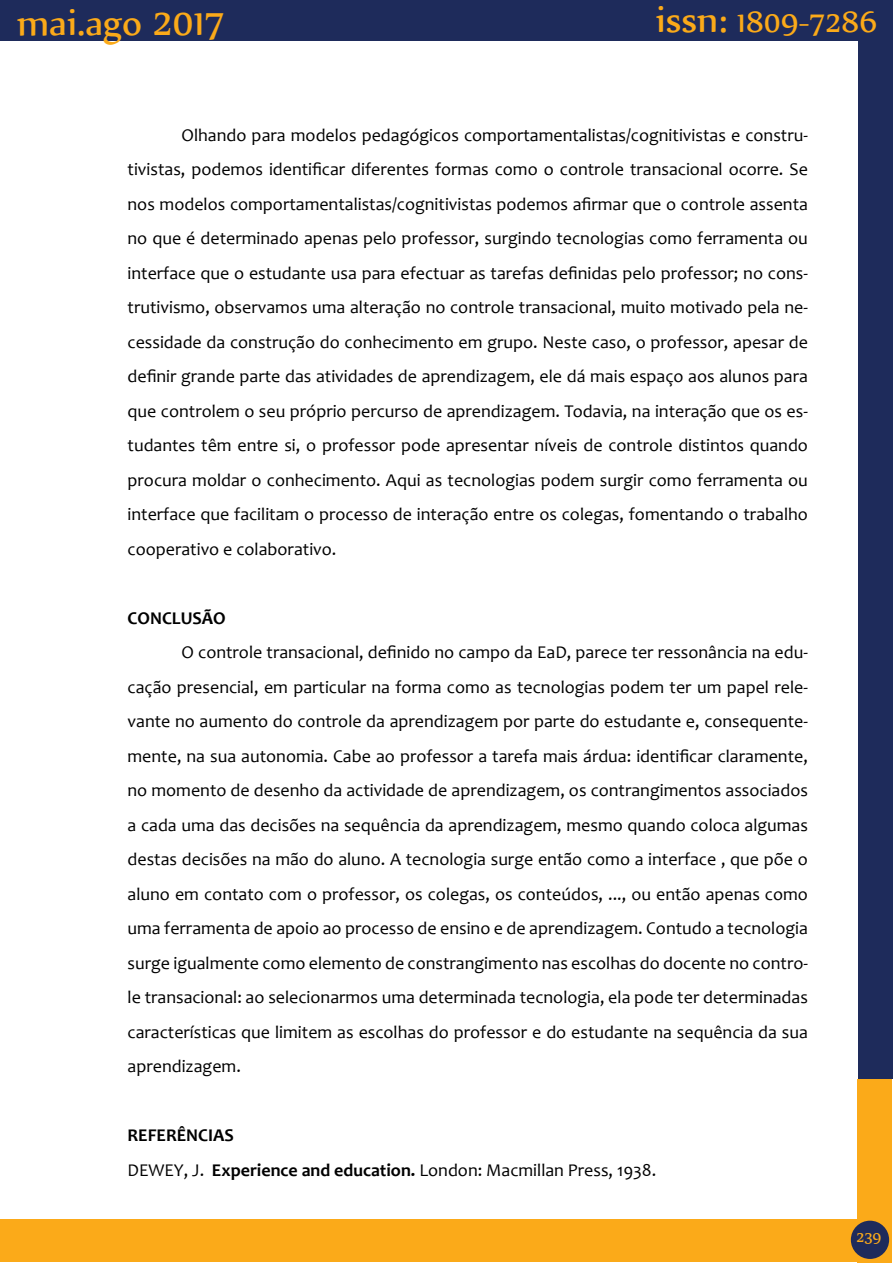
<style>
.page{position:relative;width:893px;height:1263px;background:#fff}
.page>*{position:absolute;margin:0;border:0;box-sizing:border-box;transform-origin:0 0}
.t1{font:45px "Nyala";color:#fbaa19}
.t2{font:36px "Nyala";color:#fbaa19}
.t3{font:18px/34.5px "Candara";color:#000;text-align:justify}
.t4{font:700 18px "Candara";color:#000}
.t5{font:18px "Nyala";color:#fbaa19}
.s1{font-size:45px}
.s2{font-weight:700}
</style>
<div class="page">
<div style="left:858px;top:0;width:34px;height:1079px;background:#1e2b5b"></div>
<div style="left:0;top:0;width:890px;height:41px;background:#1e2b5b"></div>
<div style="left:857px;top:1079px;width:34px;height:184px;background:#fbaa19"></div>
<div style="left:0;top:1219px;width:860px;height:43px;background:#fbaa19"></div>
<div style="left:851px;top:1221px;width:38px;height:38px;background:#1e2b5b;border-radius:50%"></div>
<h1 class="t1" style="left:17px;top:-6px;width:210px">mai.ago 2017</h1>
<h2 class="t2" style="left:656px;top:0;width:223px"><span class="s1">issn:</span> 1809-7286</h2>
<p class="t3" style="left:128px;top:117px;width:682px;text-indent:54px">Olhando para modelos pedagógicos comportamentalistas/cognitivistas e constru&shy;tivistas, podemos identificar diferentes formas como o controle transacional ocorre. Se nos modelos comportamentalistas/cognitivistas podemos afirmar que o controle assenta no que é determinado apenas pelo professor, surgindo tecnologias como ferramenta ou interface que o estudante usa para efectuar as tarefas definidas pelo professor; no cons&shy;trutivismo, observamos uma alteração no controle transacional, muito motivado pela ne&shy;cessidade da construção do conhecimento em grupo. Neste caso, o professor, apesar de definir grande parte das atividades de aprendizagem, ele dá mais espaço aos alunos para que controlem o seu próprio percurso de aprendizagem. Todavia, na interação que os es&shy;tudantes têm entre si, o professor pode apresentar níveis de controle distintos quando procura moldar o conhecimento. Aqui as tecnologias podem surgir como ferramenta ou interface que facilitam o processo de interação entre os colegas, fomentando o trabalho cooperativo e colaborativo.</p>
<p class="t4" style="left:128px;top:607px;width:100px">CONCLUSÃO</p>
<p class="t3" style="left:128px;top:635px;width:682px;text-indent:54px">O controle transacional, definido no campo da EaD, parece ter ressonância na edu&shy;cação presencial, em particular na forma como as tecnologias podem ter um papel rele&shy;vante no aumento do controle da aprendizagem por parte do estudante e, consequente&shy;mente, na sua autonomia. Cabe ao professor a tarefa mais árdua: identificar claramente, no momento de desenho da actividade de aprendizagem, os contrangimentos associados a cada uma das decisões na sequência da aprendizagem, mesmo quando coloca algumas destas decisões na mão do aluno. A tecnologia surge então como a interface , que põe o aluno em contato com o professor, os colegas, os conteúdos, ..., ou então apenas como uma ferramenta de apoio ao processo de ensino e de aprendizagem. Contudo a tecnologia surge igualmente como elemento de constrangimento nas escolhas do docente no contro&shy;le transacional: ao selecionarmos uma determinada tecnologia, ela pode ter determinadas características que limitem as escolhas do professor e do estudante na sequência da sua aprendizagem.</p>
<p class="t3" style="left:128px;top:1118px;width:530px"><span class="s2">REFERÊNCIAS<br></span>DEWEY, J. <span class="s2">Experience and education.</span> London: Macmillan Press, 1938.</p>
<p class="t5" style="left:856px;top:1226px;width:27px">239</p>
</div>
